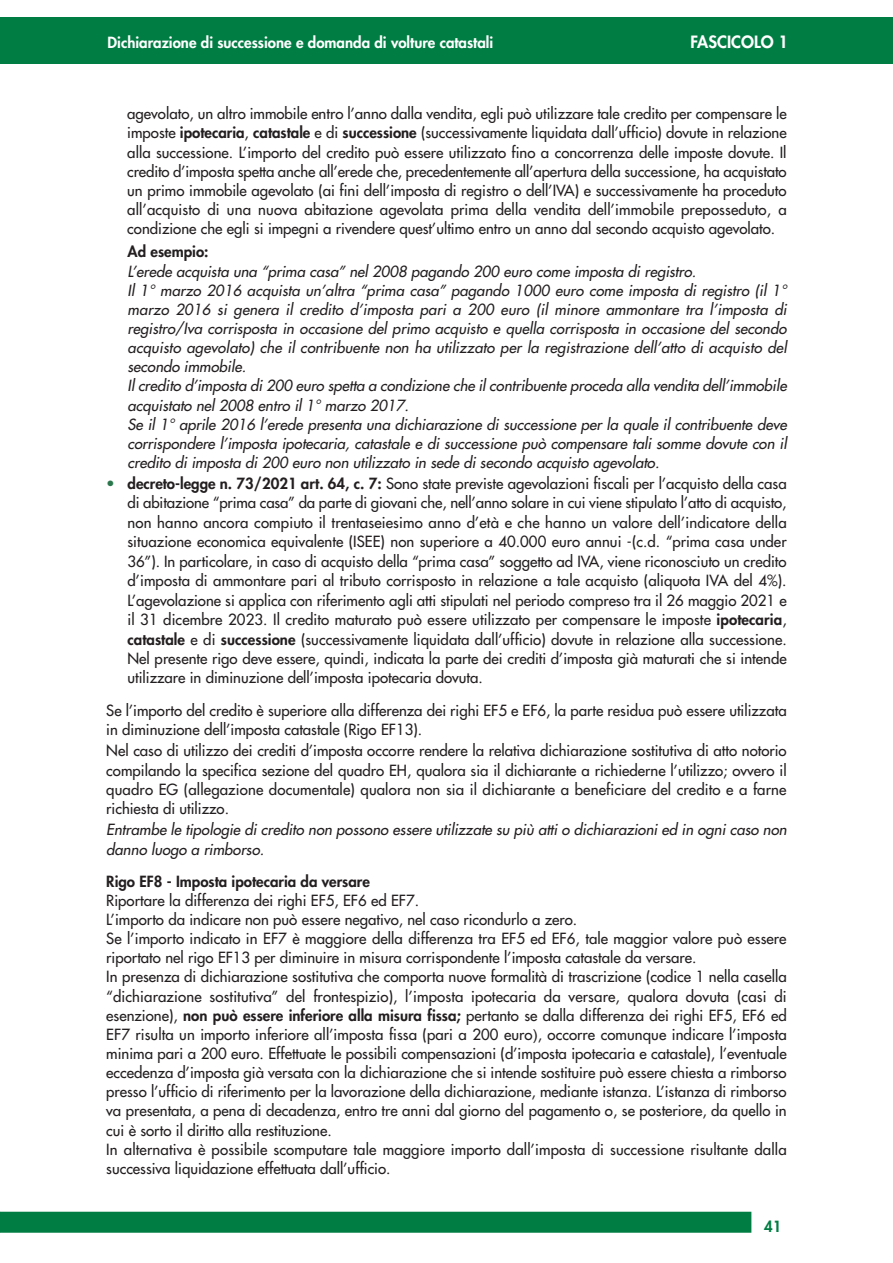
<style>
.page{position:relative;width:893px;height:1263px;background:#fff}
.page>*{position:absolute;margin:0;border:0;box-sizing:border-box;transform-origin:0 0}
.t1{font:800 16.5px "Futura";color:#fff}
.t2{font:15px/19.2px "Futura";color:#231f20;text-align:justify}
.t3{font:italic 15px/19.2px "Futura";color:#231f20;text-align:justify}
.t4{font:800 15px "Futura";color:#fff}
.t5{font:800 15px "Futura";color:#231f20}
.t6{font:800 15px "Futura";color:#007d43}
.s1{font-weight:800}
.s2{color:#2b774d}
.s3{font-family:"Arial"}
</style>
<div class="page">
<div style="left:0;top:1212px;width:751px;height:21px;background:#007d43"></div>
<div style="left:0;top:18px;width:893px;height:46px;background:#007d43"></div>
<p class="t4" style="left:108px;top:36px;width:387px">Dichiarazione di successione e domanda di volture catastali</p>
<p class="t1" style="left:691px;top:34px;width:99px">FASCICOLO 1</p>
<p class="t2" style="left:127px;top:105px;width:661px">agevolato, un altro immobile entro l’anno dalla vendita, egli può utilizzare tale credito per compensare le imposte <span class="s1">ipotecaria</span>, <span class="s1">catastale</span> e di <span class="s1">successione</span> (successivamente liquidata dall’ufficio) dovute in relazione alla successione. L’importo del credito può essere utilizzato fino a concorrenza delle imposte dovute. Il credito d’imposta spetta anche all’erede che, precedentemente all’apertura della successione, ha acquistato un primo immobile agevolato (ai fini dell’imposta di registro o dell’IVA) e successivamente ha proceduto all’acquisto di una nuova abitazione agevolata prima della vendita dell’immobile preposseduto, a condizione che egli si impegni a rivendere quest’ultimo entro un anno dal secondo acquisto agevolato.</p>
<p class="t5" style="left:128px;top:245px;width:82px">Ad esempio:</p>
<p class="t3" style="left:128px;top:262px;width:573px">L’erede acquista una “prima casa” nel 2008 pagando 200 euro come imposta di registro.</p>
<p class="t3" style="left:128px;top:282px;width:663px">Il 1° marzo 2016 acquista un’altra “prima casa” pagando 1000 euro come imposta di registro (il 1° marzo 2016 si genera il credito d’imposta pari a 200 euro (il minore ammontare tra l’imposta di registro/Iva corrisposta in occasione del primo acquisto e quella corrisposta in occasione del secondo acquisto agevolato) che il contribuente non ha utilizzato per la registrazione dell’atto di acquisto del secondo immobile.</p>
<p class="t3" style="left:128px;top:377px;width:663px">Il credito d’imposta di 200 euro spetta a condizione che il contribuente proceda alla vendita dell’immobile acquistato nel 2008 entro il 1° marzo 2017.</p>
<p class="t3" style="left:128px;top:416px;width:663px">Se il 1° aprile 2016 l’erede presenta una dichiarazione di successione per la quale il contribuente deve corrispondere l’imposta ipotecaria, catastale e di successione può compensare tali somme dovute con il credito di imposta di 200 euro non utilizzato in sede di secondo acquisto agevolato.</p>
<p class="t2" style="left:127px;top:475px;width:661px;text-indent:-21px"><span class="s2">•</span> <span class="s1">decreto-legge n. 73/2021 art. 64, c. 7:</span> Sono state previste agevolazioni fiscali per l’acquisto della casa di abitazione “prima casa” da parte di giovani che, nell’anno solare in cui viene stipulato l’atto di acquisto, non hanno ancora compiuto il trentaseiesimo anno d’età e che hanno un valore dell’indicatore della situazione economica equivalente (ISEE) non superiore a 40.000 euro annui -(c.d. “prima casa under 36”). In particolare, in caso di acquisto della “prima casa” soggetto ad IVA, viene riconosciuto un credito d’imposta di ammontare pari al tributo corrisposto in relazione a tale acquisto (aliquota IVA del 4%).<br>L’agevolazione si applica con riferimento agli atti stipulati nel periodo compreso tra il 26 maggio 2021 e il 31 dicembre 2023. Il credito maturato può essere utilizzato per compensare le imposte <span class="s1">ipotecaria</span>, <span class="s1">catastale</span> e di <span class="s1">successione</span> (successivamente liquidata dall’ufficio) dovute in relazione alla successione.<br>Nel presente rigo deve essere, quindi, indicata la parte dei crediti d’imposta già maturati che si intende utilizzare in diminuzione dell’imposta ipotecaria dovuta.</p>
<p class="t2" style="left:106px;top:701px;width:682px">Se l’importo del credito è superiore alla differenza dei righi EF5 e EF6, la parte residua può essere utilizzata in diminuzione dell’imposta catastale (Rigo EF13).</p>
<p class="t2" style="left:106px;top:742px;width:682px">Nel caso di utilizzo dei crediti d’imposta occorre rendere la relativa dichiarazione sostitutiva di atto notorio compilando la specifica sezione del quadro EH, qualora sia il dichiarante a richiederne l’utilizzo; ovvero il quadro EG (allegazione documentale) qualora non sia il dichiarante a beneficiare del credito e a farne richiesta di utilizzo.</p>
<p class="t3" style="left:106px;top:821px;width:685px">Entrambe le tipologie di credito non possono essere utilizzate su più atti o dichiarazioni ed in ogni caso non danno luogo a rimborso.</p>
<p class="t5" style="left:106px;top:874px;width:265px">Rigo EF8 - Imposta ipotecaria da versare</p>
<p class="t2" style="left:106px;top:892px;width:314px">Riportare la differenza dei righi EF5, EF6 ed EF7.</p>
<p class="t2" style="left:106px;top:911px;width:472px">L’importo da indicare non può essere negativo, nel caso ricondurlo a zero.</p>
<p class="t2" style="left:106px;top:930px;width:682px">Se l’importo indicato in EF7 è maggiore della differenza tra EF5 ed EF6, tale maggior valore può essere riportato nel rigo EF13 per diminuire in misura corrispondente l’imposta catastale da versare.</p>
<p class="t2" style="left:106px;top:968px;width:682px">In presenza di dichiarazione sostitutiva che comporta nuove formalità di trascrizione (codice 1 nella casella “dichiarazione sostitutiva” del frontespizio), l’imposta ipotecaria da versare, qualora dovuta (casi di esenzione), <span class="s1">non può essere inferiore alla misura fissa;</span> pertanto se dalla differenza dei righi EF5, EF6 ed EF7 risulta un importo inferiore all’imposta fissa (pari a 200 euro<span class="s3">)</span>, occorre comunque indicare l’imposta minima pari a 200 euro. Effettuate le possibili compensazioni (d’imposta ipotecaria e catastale), l’eventuale eccedenza d’imposta già versata con la dichiarazione che si intende sostituire può essere chiesta a rimborso presso l’ufficio di riferimento per la lavorazione della dichiarazione, mediante istanza. L’istanza di rimborso va presentata, a pena di decadenza, entro tre anni dal giorno del pagamento o, se posteriore, da quello in cui è sorto il diritto alla restituzione.</p>
<p class="t2" style="left:106px;top:1141px;width:682px">In alternativa è possibile scomputare tale maggiore importo dall’imposta di successione risultante dalla successiva liquidazione effettuata dall’ufficio.</p>
<p class="t6" style="left:764px;top:1219px;width:19px">41</p>
</div>
